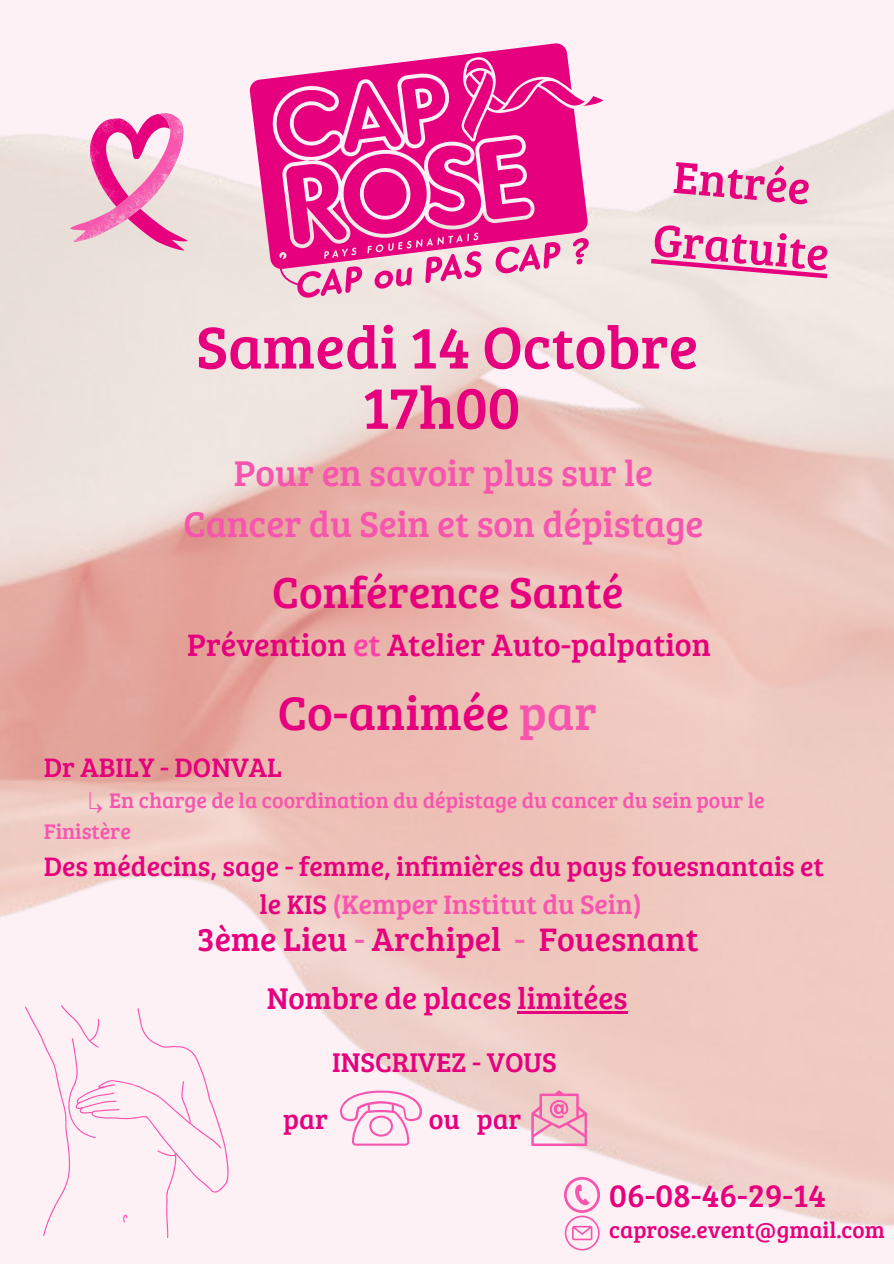
<style>
.page{position:relative;width:894px;height:1264px;background:#fff}
.page>*{position:absolute;margin:0;border:0;box-sizing:border-box;transform-origin:0 0}
.t1{font:60.9px/60.3px "Bree Serif";color:#e6007e;text-align:center}
.t2{font:48.75px "Bree Serif";color:#e6007e}
.t3{font:46.5px/64.2px "Bree Serif";color:#e6007e;text-align:center}
.t4{font:44.85px "Bree Serif";color:#e6007e}
.t5{font:37.05px/51px "Bree Serif";color:#f855ae;text-align:center}
.t6{font:33.6px "Bree Serif";color:#e6007e}
.t7{font:33.15px "Bree Serif";color:#e6007e}
.t8{font:31.95px "Bree Serif";color:#e6007e}
.t9{font:30.9px "Bree Serif";color:#e6007e}
.t10{font:27.9px "Bree Serif";color:#e6007e}
.t11{font:27.6px/38.2px "Bree Serif";color:#e6007e}
.t12{font:23.25px "Bree Serif";color:#e6007e}
.t13{font:21.75px/30.5px "Bree Serif";color:#f855ae}
.s1{color:#ff3fa8}
.s2{color:#f855ae}
.s3{font-family:"Wen Quan Yi Micro Hei"}
</style>
<div class="page">
<img style="left:0;top:0;width:893px;height:1263px">
<svg style="left:70px;top:113px;width:118px;height:137px"></svg>
<svg style="left:249px;top:43px;width:339px;height:255px"></svg>
<svg style="left:276px;top:58px;width:327px;height:238px"></svg>
<svg style="left:339px;top:1090px;width:83px;height:55px"></svg>
<svg style="left:531px;top:1090px;width:56px;height:55px"></svg>
<svg style="left:564px;top:1176px;width:36px;height:74px"></svg>
<hr style="left:517px;top:1011px;width:110px;height:2px;background:#e6007e">
<div style="left:25px;top:1005px;width:204px;height:232px;background:#fdf1f6"></div>
<svg style="left:651px;top:259px;width:176px;height:19px"></svg>
<h3 class="t3" style="left:661px;top:141px;width:178px;rotate:5deg">Entrée<br>Gratuite</h3>
<h1 class="t1" style="left:196px;top:314px;width:503px">Samedi 14 Octobre<br>17h00</h1>
<h3 class="t5" style="left:183px;top:446px;width:521px">Pour en savoir plus sur le<br>Cancer du Sein et son dépistage</h3>
<h3 class="t4" style="left:272px;top:559px;width:353px">Conférence Santé</h3>
<p class="t8" style="left:187px;top:621px;width:525px">Prévention <span class="s1">et</span> Atelier Auto-palpation</p>
<h2 class="t2" style="left:277px;top:677px;width:321px">Co-animée <span class="s2">par</span></h2>
<p class="t11" style="left:44px;top:746px;width:240px">Dr ABILY - DONVAL</p>
<p class="t13" style="left:44px;top:784px;width:722px;text-indent:39px"><span class="s3">↳</span> En charge de la coordination du dépistage du cancer du sein pour le<br>Finistère</p>
<p class="t11" style="left:259px;top:845px;width:565px;text-indent:-216px">Des médecins, sage - femme, infimières du pays fouesnantais et le KIS <span class="s2">(Kemper Institut du Sein)</span></p>
<p class="t6" style="left:197px;top:914px;width:502px">3ème Lieu <span class="s2">-</span> Archipel <span class="s2">-</span> Fouesnant</p>
<p class="t9" style="left:267px;top:976px;width:362px">Nombre de places limitées</p>
<p class="t10" style="left:332px;top:1042px;width:226px">INSCRIVEZ - VOUS</p>
<p class="t10" style="left:283px;top:1099px;width:46px">par</p>
<p class="t10" style="left:428px;top:1099px;width:94px">ou par</p>
<p class="t7" style="left:609px;top:1171px;width:218px">06-08-46-29-14</p>
<p class="t12" style="left:609px;top:1212px;width:277px">caprose.event@gmail.com</p>
</div>
